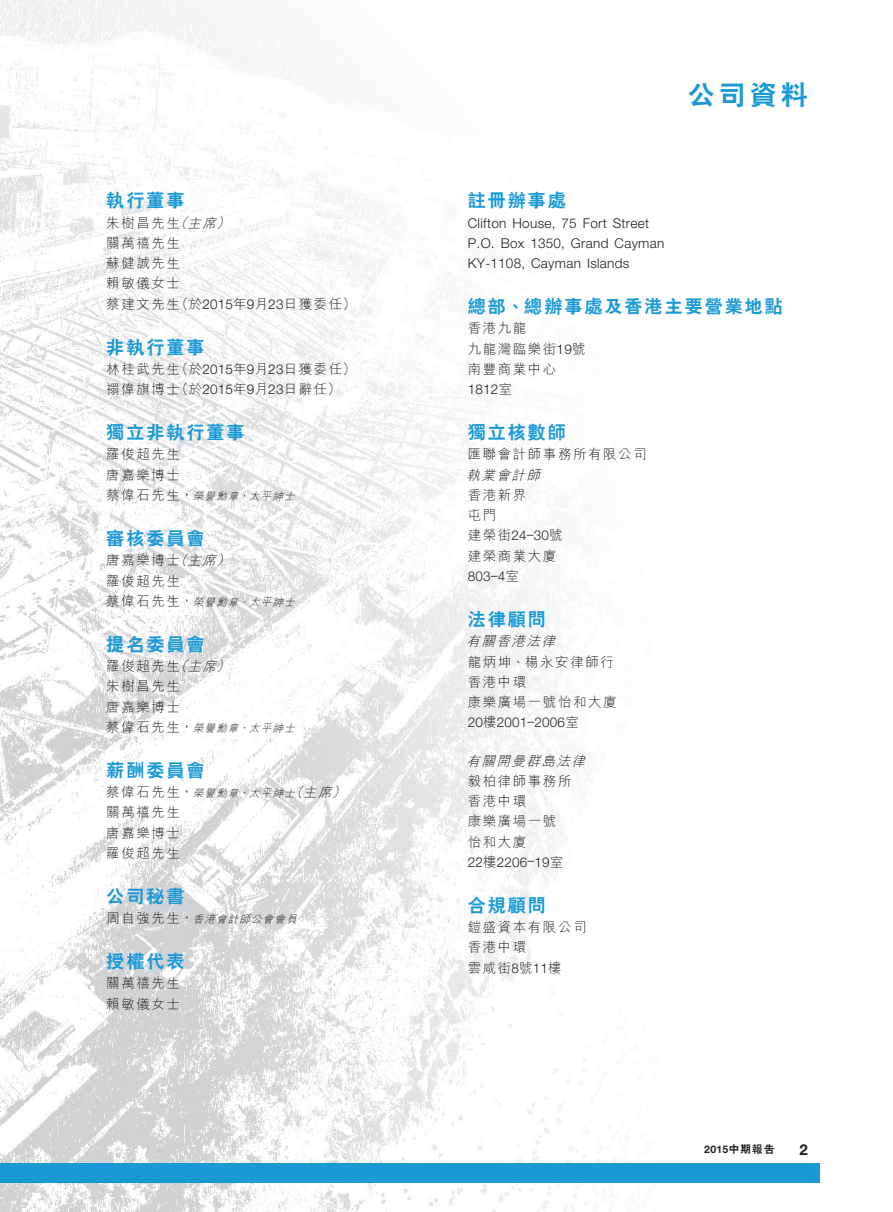
<style>
.page{position:relative;width:893px;height:1212px;background:#fff}
.page>*{position:absolute;margin:0;border:0;box-sizing:border-box;transform-origin:0 0}
.t1{font:800 27px "C Hei 2 HK";color:#1999d6}
._03_H1{font:800 18px "C Hei 2 HK";letter-spacing:.115em;color:#1999d6}
.t2{font:700 15px "Helvetica Neue LT Std";color:#231f20}
._01_Body_Text{font:300 13.5px "M Hei HK";letter-spacing:.115em;color:#231f20}
._01_Body_Text-2{font:300 13.5px "Helvetica Neue LT Std";letter-spacing:.025em;color:#231f20}
._01_Body_Text-3{font:italic 300 13.5px "M Hei HK";color:#231f20}
._01_Body_Text-4{font:italic 300 10.5px "M Hei HK";color:#231f20}
.t3{font:700 10.5px "Helvetica Neue LT Std";color:#231f20}
.s1{font-family:"Helvetica Neue LT Std"}
.s2{font-style:normal}
.s3{font-family:"M Hei HK"}
.s4{font-family:"C Hei 2 HK";font-weight:800}
</style>
<div class="page">
<img style="left:0;top:0;width:744px;height:1212px">
<div style="left:0;top:1163px;width:819px;height:19px;background:#1999d6"></div>
<p class="_03_H1" style="left:106px;top:189px;width:80px">執行董事</p>
<p class="_01_Body_Text-3" style="left:174px;top:213px;width:20px">（</p>
<p class="_01_Body_Text-3" style="left:216px;top:213px;width:20px">(</p>
<p class="_01_Body_Text" style="left:106px;top:213px;width:75px">朱樹昌先生</p>
<p class="_01_Body_Text" style="left:106px;top:233px;width:75px">關萬禧先生</p>
<p class="_01_Body_Text" style="left:106px;top:254px;width:75px">蘇健誠先生</p>
<p class="_01_Body_Text" style="left:106px;top:274px;width:75px">賴敏儀女士</p>
<p class="_01_Body_Text-3" style="left:187px;top:213px;width:35px">主席</p>
<p class="_01_Body_Text" style="left:175px;top:294px;width:182px">（於<span class="s1">2015</span>年月<span class="s1">9 23</span>日獲委任(</p>
<p class="_01_Body_Text" style="left:106px;top:294px;width:75px">蔡建文先生</p>
<p class="_03_H1" style="left:106px;top:335px;width:100px">非執行董事</p>
<p class="_01_Body_Text" style="left:175px;top:359px;width:182px">（於<span class="s1">2015</span>年月<span class="s1">9 23</span>日獲委任(</p>
<p class="_01_Body_Text" style="left:106px;top:359px;width:75px">林桂武先生</p>
<p class="_01_Body_Text" style="left:175px;top:380px;width:167px">（於<span class="s1">2015</span>年月<span class="s1">9 23</span>日辭任(</p>
<p class="_01_Body_Text" style="left:106px;top:380px;width:75px">禤偉旗博士</p>
<p class="_03_H1" style="left:106px;top:420px;width:140px">獨立非執行董事</p>
<p class="_01_Body_Text" style="left:106px;top:445px;width:75px">羅俊超先生</p>
<p class="_01_Body_Text" style="left:106px;top:465px;width:75px">唐嘉樂博士</p>
<p class="_01_Body_Text" style="left:106px;top:485px;width:89px">蔡偉石先生，</p>
<p class="_03_H1" style="left:106px;top:526px;width:100px">審核委員會</p>
<p class="_01_Body_Text-4" style="left:193px;top:489px;width:51px">榮譽勳章</p>
<p class="_01_Body_Text-4" style="left:240px;top:489px;width:60px"><span class="s2">，</span>太平紳士</p>
<p class="_01_Body_Text" style="left:106px;top:551px;width:75px">唐嘉樂博士</p>
<p class="_01_Body_Text" style="left:106px;top:571px;width:75px">羅俊超先生</p>
<p class="_01_Body_Text-3" style="left:174px;top:551px;width:20px">（</p>
<p class="_01_Body_Text-3" style="left:216px;top:551px;width:20px">(</p>
<p class="_01_Body_Text-3" style="left:187px;top:551px;width:35px">主席</p>
<p class="_01_Body_Text" style="left:106px;top:591px;width:89px">蔡偉石先生，</p>
<p class="_03_H1" style="left:106px;top:632px;width:100px">提名委員會</p>
<p class="_01_Body_Text-4" style="left:193px;top:594px;width:51px">榮譽勳章</p>
<p class="_01_Body_Text-4" style="left:240px;top:594px;width:60px"><span class="s2">，</span>太平紳士</p>
<p class="_01_Body_Text-3" style="left:174px;top:656px;width:20px">（</p>
<p class="_01_Body_Text-3" style="left:216px;top:656px;width:20px">(</p>
<p class="_01_Body_Text" style="left:106px;top:656px;width:75px">羅俊超先生</p>
<p class="_01_Body_Text" style="left:106px;top:677px;width:75px">朱樹昌先生</p>
<p class="_01_Body_Text" style="left:106px;top:697px;width:75px">唐嘉樂博士</p>
<p class="_01_Body_Text-3" style="left:187px;top:656px;width:35px">主席</p>
<p class="_01_Body_Text" style="left:106px;top:717px;width:89px">蔡偉石先生，</p>
<p class="_03_H1" style="left:106px;top:758px;width:100px">薪酬委員會</p>
<p class="_01_Body_Text-4" style="left:193px;top:720px;width:51px">榮譽勳章</p>
<p class="_01_Body_Text-4" style="left:240px;top:720px;width:60px"><span class="s2">，</span>太平紳士</p>
<p class="_01_Body_Text-3" style="left:289px;top:782px;width:20px">（</p>
<p class="_01_Body_Text-3" style="left:332px;top:782px;width:20px">(</p>
<p class="_01_Body_Text" style="left:106px;top:782px;width:89px">蔡偉石先生，</p>
<p class="_01_Body_Text" style="left:106px;top:803px;width:75px">關萬禧先生</p>
<p class="_01_Body_Text" style="left:106px;top:823px;width:75px">唐嘉樂博士</p>
<p class="_01_Body_Text" style="left:106px;top:843px;width:75px">羅俊超先生</p>
<p class="_03_H1" style="left:106px;top:884px;width:80px">公司秘書</p>
<p class="_01_Body_Text-3" style="left:303px;top:782px;width:35px">主席</p>
<p class="_01_Body_Text-4" style="left:193px;top:786px;width:51px">榮譽勳章</p>
<p class="_01_Body_Text-4" style="left:240px;top:786px;width:60px"><span class="s2">，</span>太平紳士</p>
<p class="_01_Body_Text" style="left:106px;top:908px;width:89px">周自強先生，</p>
<p class="_03_H1" style="left:106px;top:949px;width:80px">授權代表</p>
<p class="_01_Body_Text" style="left:106px;top:974px;width:75px">關萬禧先生</p>
<p class="_01_Body_Text" style="left:106px;top:994px;width:75px">賴敏儀女士</p>
<p class="_01_Body_Text-4" style="left:193px;top:912px;width:109px">香港會計師公會會員</p>
<h1 class="t1" style="left:688px;top:77px;width:122px">公司資料</h1>
<p class="_03_H1" style="left:468px;top:189px;width:100px">註冊辦事處</p>
<p class="_01_Body_Text-2" style="left:468px;top:215px;width:183px">Clifton House, 75 Fort Street</p>
<p class="_01_Body_Text-2" style="left:468px;top:235px;width:198px">P O. . Box 1350, Grand Cayman</p>
<p class="_01_Body_Text-2" style="left:468px;top:255px;width:163px">KY-1108, Cayman Islands</p>
<p class="_03_H1" style="left:468px;top:294px;width:317px">總部、總辦事處及香港主要營業地點</p>
<p class="_01_Body_Text" style="left:468px;top:319px;width:60px">香港九龍</p>
<p class="_01_Body_Text" style="left:468px;top:339px;width:119px">九龍灣臨樂街<span class="s1">19</span>號</p>
<p class="_01_Body_Text" style="left:468px;top:359px;width:90px">南豐商業中心</p>
<p class="_01_Body_Text-2" style="left:468px;top:381px;width:46px">1812<span class="s3">室</span></p>
<p class="_03_H1" style="left:468px;top:420px;width:100px">獨立核數師</p>
<p class="_01_Body_Text" style="left:468px;top:445px;width:180px">匯聯會計師事務所有限公司</p>
<p class="_01_Body_Text-3" style="left:466px;top:465px;width:80px">執業會計師</p>
<p class="_01_Body_Text" style="left:468px;top:485px;width:60px">香港新界</p>
<p class="_01_Body_Text" style="left:468px;top:506px;width:30px">屯門</p>
<p class="_01_Body_Text-2" style="left:468px;top:527px;width:96px"><span class="s3">建榮街</span>24–30<span class="s3">號</span></p>
<p class="_01_Body_Text" style="left:468px;top:546px;width:90px">建榮商業大廈</p>
<p class="_01_Body_Text-2" style="left:468px;top:568px;width:53px">803 <span class="s3">室</span>4 –</p>
<p class="_03_H1" style="left:468px;top:607px;width:80px">法律顧問</p>
<p class="_01_Body_Text-3" style="left:466px;top:632px;width:95px">有關香港法律</p>
<p class="_01_Body_Text" style="left:468px;top:652px;width:148px">龍炳坤、楊永安律師行</p>
<p class="_01_Body_Text" style="left:468px;top:672px;width:60px">香港中環</p>
<p class="_01_Body_Text" style="left:468px;top:692px;width:150px">康樂廣場一號怡和大廈</p>
<p class="_01_Body_Text-2" style="left:468px;top:714px;width:113px">20<span class="s3">樓</span>2001–2006<span class="s3">室</span></p>
<p class="_01_Body_Text-3" style="left:466px;top:751px;width:125px">有關開曼群島法律</p>
<p class="_01_Body_Text" style="left:468px;top:771px;width:105px">毅柏律師事務所</p>
<p class="_01_Body_Text" style="left:468px;top:791px;width:60px">香港中環</p>
<p class="_01_Body_Text" style="left:468px;top:812px;width:90px">康樂廣場一號</p>
<p class="_01_Body_Text" style="left:468px;top:832px;width:60px">怡和大廈</p>
<p class="_01_Body_Text-2" style="left:468px;top:854px;width:97px">22<span class="s3">樓</span>2206–19<span class="s3">室</span></p>
<p class="_03_H1" style="left:468px;top:893px;width:80px">合規顧問</p>
<p class="_01_Body_Text" style="left:468px;top:917px;width:120px">鎧盛資本有限公司</p>
<p class="_01_Body_Text" style="left:468px;top:938px;width:60px">香港中環</p>
<p class="_01_Body_Text" style="left:468px;top:958px;width:96px">雲咸街號<span class="s1">8 11</span>樓</p>
<p class="t3" style="left:704px;top:1143px;width:72px">2015<span class="s4">中期報告</span></p>
<p class="t2" style="left:800px;top:1140px;width:10px">2</p>
</div>
